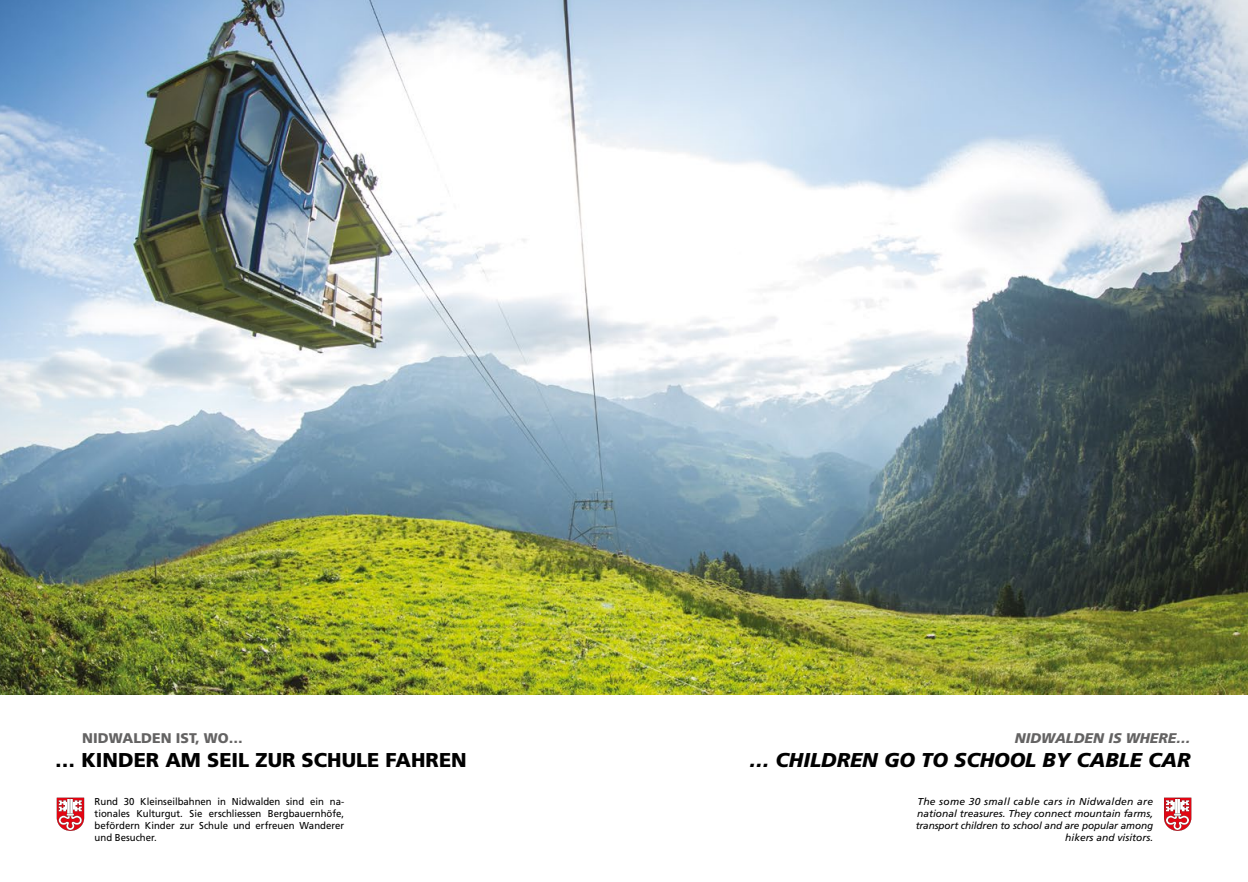
<style>
.page{position:relative;width:1248px;height:882px;background:#fff}
.page>*{position:absolute;margin:0;border:0;box-sizing:border-box;transform-origin:0 0}
.t1{font:italic 900 20px "Frutiger";color:#000}
.t2{font:900 20px "Frutiger";color:#000}
.t3{font:italic 900 14px "Frutiger";color:#646363}
.t4{font:900 14px "Frutiger";color:#646363}
.t5{font:10px/12px "Frutiger";color:#000;text-align:justify;scale:.96 1}
.t6{font:italic 10px/12px "Frutiger";color:#000;text-align:right}
</style>
<div class="page">
<img style="left:0;top:0;width:1247px;height:694px">
<svg style="left:57px;top:797px;width:27px;height:33px"></svg>
<svg style="left:1164px;top:797px;width:27px;height:33px"></svg>
<h2 class="t4" style="left:82px;top:729px;width:162px">NIDWALDEN IST, WO…</h2>
<h1 class="t2" style="left:55px;top:747px;width:413px">… KINDER AM SEIL ZUR SCHULE FAHREN</h1>
<p class="t5" style="left:95px;top:795px;width:261px">Rund 30 Kleinseilbahnen in Nidwalden sind ein na&shy;tionales Kulturgut. Sie erschliessen Bergbauernhöfe, befördern Kinder zur Schule und erfreuen Wanderer und Besucher.</p>
<h2 class="t3" style="left:1014px;top:729px;width:177px">NIDWALDEN IS WHERE…</h2>
<h1 class="t1" style="left:749px;top:747px;width:442px">… CHILDREN GO TO SCHOOL BY CABLE CAR</h1>
<p class="t6" style="left:915px;top:795px;width:239px">The some 30 small cable cars in Nidwalden are national treasures. They connect mountain farms, transport children to school and are popular among hikers and visitors.</p>
</div>
